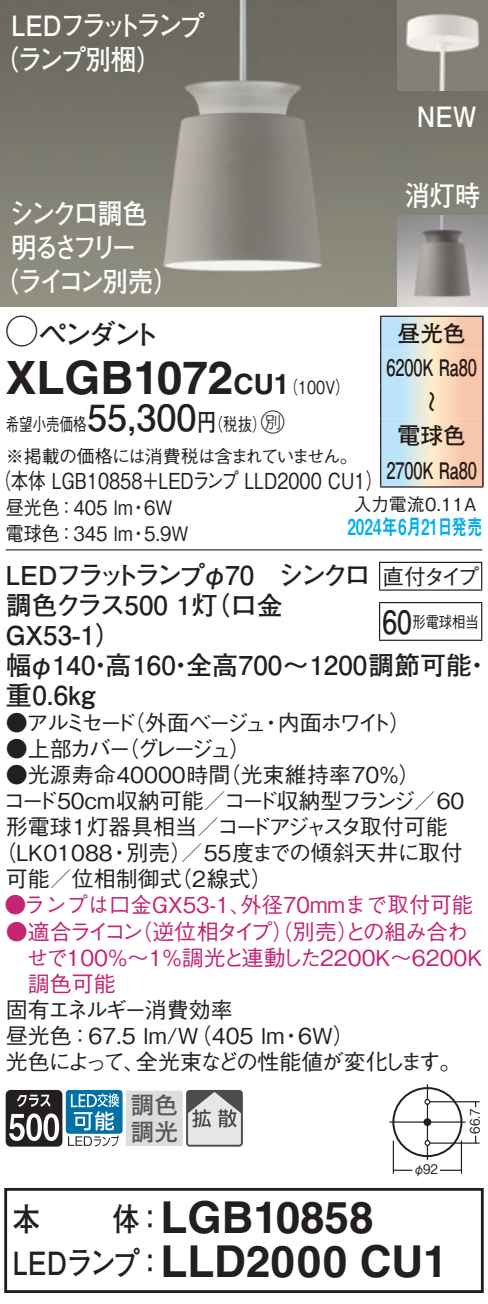
<style>
.page{position:relative;width:488px;height:1304px;background:#fff}
.page>*{position:absolute;margin:0;border:0;box-sizing:border-box;transform-origin:0 0}
.t1{font:700 46px "Helvetica LT Std";color:#231f20}
.t2{font:700 44px "Helvetica LT Std";color:#231f20}
.t3{font:700 32px "Futo Go B101 Pro";letter-spacing:-.04em;color:#231f20;scale:.85 1}
.t4{font:700 28px/34px "Futo Go B101 Pro";letter-spacing:-.135em;color:#fff;scale:.9 1}
.t5{font:700 28px "Futo Go B101 Pro";letter-spacing:-.125em;color:#231f20}
.t6{font:700 26px/30px "Futo Go B101 Pro";color:#231f20}
.t7{font:700 24px/26px "Futo Go B101 Pro";color:#57585a}
.t8{font:700 22.8px/34px "Futo Go B101 Pro";letter-spacing:-.01em;color:#231916;text-align:center}
.t9{font:500 22px/26px "Gothic BBB Pro";color:#231f20}
.t10{font:500 22px/26px "Gothic BBB Pro";color:#c42573}
.t11{font:500 22px "Gothic BBB Pro";color:#231f20;scale:.8 1}
.t12{font:500 22px "Gothic BBB Pro";letter-spacing:-.02em;color:#231f20}
.t13{font:500 22px "Gothic BBB Pro";letter-spacing:-.15em;color:#231f20}
.t14{font:500 22px "Gothic BBB Pro";letter-spacing:-.12em;color:#231f20}
.t15{font:22px "Midashi Go Pro MB31";color:#00aeef;scale:.7 1}
.t16{font:500 20px/26px "Gothic BBB Pro";color:#231f20;scale:.9 1}
.t17{font:500 18px/31.6px "Gothic BBB Pro";letter-spacing:-.025em;color:#231f20;scale:.75 1}
.t18{font:500 18px "Gothic BBB Pro";color:#231f20}
.t19{font:500 16px "Gothic BBB Pro";color:#231f20;scale:.83 1}
.t20{font:500 13.2px "Gothic BBB Pro";color:#231f20;scale:.9 1}
.s1{font-family:"Ford Classification 1";font-weight:400;font-size:32px}
.s2{font-size:28px}
.s3{font-family:"Gothic BBB Pro";font-weight:500;font-size:18px}
.s4{font-family:"Futo Go B101 Pro";font-weight:700;font-size:36px}
.s5{font-family:"Futo Go B101 Pro";font-weight:700;font-size:24px}
.s6{font-family:"Ford Classification 1";font-weight:400;font-size:24px}
.s7{font-family:"Futo Go B101 Pro";font-weight:700;font-size:32px}
.s8{font-family:"Futo Go B101 Pro";font-size:32px}
</style>
<div class="page">
<img style="left:0;top:0;width:488px;height:306px">
<img style="left:397px;top:215px;width:91px;height:91px">
<img style="left:397px;top:0;width:91px;height:91px">
<hr style="left:6px;top:549px;width:476px;height:1px;background:#231f20">
<svg style="left:379px;top:563px;width:1px;height:26px"></svg>
<hr style="left:379px;top:562px;width:103px;height:1px;background:#231f20">
<svg style="left:481px;top:563px;width:1px;height:26px"></svg>
<hr style="left:379px;top:589px;width:103px;height:2px;background:#231f20">
<hr style="left:379px;top:603px;width:1px;height:37px;background:#231f20">
<hr style="left:379px;top:602px;width:103px;height:1px;background:#231f20">
<hr style="left:481px;top:603px;width:1px;height:37px;background:#231f20">
<hr style="left:379px;top:639px;width:103px;height:2px;background:#231f20">
<div style="left:392px;top:1087px;width:70px;height:70px;border:2px solid #231f20;border-radius:50%"></div>
<hr style="left:389px;top:1121px;width:76px;height:1px;background:#231f20">
<hr style="left:426px;top:1104px;width:2px;height:36px;background:#231f20">
<svg style="left:424px;top:1084px;width:6px;height:20px"></svg>
<svg style="left:424px;top:1140px;width:6px;height:20px"></svg>
<div style="left:423px;top:1118px;width:8px;height:8px;background:#231f20;border-radius:50%"></div>
<hr style="left:429px;top:1101px;width:50px;height:1px;background:#231f20">
<hr style="left:429px;top:1142px;width:50px;height:1px;background:#231f20">
<hr style="left:460px;top:1140px;width:2px;height:33px;background:#231f20">
<hr style="left:392px;top:1140px;width:2px;height:33px;background:#231f20">
<svg style="left:394px;top:1169px;width:18px;height:2px"></svg>
<hr style="left:440px;top:1169px;width:21px;height:2px;background:#231f20">
<svg style="left:6px;top:1090px;width:56px;height:56px"></svg>
<div style="left:66px;top:1090px;width:56px;height:43px;background:#0071a5;border-radius:3px"></div>
<svg style="left:68px;top:1093px;width:51px;height:53px"></svg>
<div style="left:127px;top:1091px;width:55px;height:54px;background:#dcdddf"></div>
<div style="left:126px;top:1090px;width:57px;height:56px;border:1px solid #dcdddf"></div>
<svg style="left:189px;top:1093px;width:51px;height:50px;background:#b4b5b7"></svg>
<div style="left:186px;top:1090px;width:57px;height:56px;border:2px solid #4b4c4d;border-radius:3px"></div>
<div style="left:4px;top:1188px;width:479px;height:105px;border:3px solid #231f20"></div>
<svg style="left:381px;top:317px;width:101px;height:169px;background:#e4dcd0"></svg>
<hr style="left:380px;top:315px;width:103px;height:2px;background:#231916">
<hr style="left:380px;top:317px;width:1px;height:33px;background:#231916">
<hr style="left:482px;top:317px;width:1px;height:33px;background:#231916">
<hr style="left:380px;top:350px;width:1px;height:34px;background:#231916">
<hr style="left:482px;top:350px;width:1px;height:34px;background:#231916">
<hr style="left:380px;top:384px;width:1px;height:35px;background:#231916">
<hr style="left:482px;top:384px;width:1px;height:35px;background:#231916">
<hr style="left:380px;top:419px;width:1px;height:34px;background:#231916">
<hr style="left:482px;top:419px;width:1px;height:34px;background:#231916">
<hr style="left:380px;top:453px;width:1px;height:33px;background:#231916">
<hr style="left:482px;top:453px;width:1px;height:33px;background:#231916">
<hr style="left:380px;top:486px;width:103px;height:2px;background:#231916">
<p class="t4" style="left:-7px;top:5px;width:237px;text-indent:18px">LEDフラットランプ（ランプ別梱）</p>
<p class="t4" style="left:10px;top:192px;width:155px">シンクロ調色</p>
<p class="t4" style="left:11px;top:226px;width:141px">明るさフリー</p>
<p class="t4" style="left:-7px;top:260px;width:208px">（ライコン別売）</p>
<p class="t4" style="left:416px;top:95px;width:68px">NEW</p>
<p class="t4" style="left:404px;top:175px;width:85px">消灯時</p>
<p class="t5" style="left:6px;top:312px;width:156px"><span class="s1">A</span>ペンダント</p>
<h1 class="t1" style="left:6px;top:349px;width:345px">XLGB1072<span class="s2">CU1</span><span class="s3">（100V）</span></h1>
<p class="t17" style="left:6px;top:406px;width:471px">希望小売価格<span class="s4">55,300</span><span class="s5">円</span>（税抜）<span class="s6">C<br></span>※掲載の価格には消費税は含まれていません。</p>
<p class="t11" style="left:-7px;top:463px;width:489px">（本体 LGB10858＋LEDランプ LLD2000 CU1）</p>
<p class="t16" style="left:6px;top:492px;width:204px">昼光色：405 lm・6W電球色：345 lm・5.9W</p>
<p class="t18" style="left:353px;top:490px;width:124px">入力電流0.11A</p>
<p class="t8" style="left:386px;top:313px;width:92px">昼光色<br>6200K Ra80</p>
<p class="t8" style="left:412px;top:413px;width:24px;rotate:-90deg">〜</p>
<p class="t8" style="left:386px;top:416px;width:92px">電球色<br>2700K Ra80</p>
<p class="t15" style="left:347px;top:509px;width:194px">2024年6月21日発売</p>
<p class="t6" style="left:6px;top:556px;width:486px">LEDフラットランプφ70　シンクロ<br>調色クラス500 1灯（口金<br>GX53-1）<br>幅φ140・高160・全高700～1200調節可能・重0.6kg</p>
<p class="t13" style="left:6px;top:705px;width:407px">● アルミセード（外面ベージュ・内面ホワイト）</p>
<p class="t14" style="left:6px;top:731px;width:247px">● 上部カバー（グレージュ）</p>
<p class="t9" style="left:6px;top:759px;width:416px">● 光源寿命40000時間（光束維持率70％）</p>
<p class="t12" style="left:3px;top:783px;width:462px">コード50cm収納可能／コード収納型フランジ／60</p>
<p class="t9" style="left:6px;top:811px;width:443px">形電球1灯器具相当／コードアジャスタ取付可能</p>
<p class="t9" style="left:-6px;top:837px;width:470px">（LK01088・別売）／55度までの傾斜天井に取付</p>
<p class="t9" style="left:6px;top:863px;width:268px">可能／位相制御式（2線式）</p>
<p class="t10" style="left:362px;top:916px;width:107px">の組み合わ</p>
<p class="t9" style="left:382px;top:560px;width:98px">直付タイプ</p>
<p class="t19" style="left:382px;top:608px;width:118px"><span class="s7">60</span>形電球相当</p>
<p class="t10" style="left:4px;top:889px;width:470px">●ランプは口金GX53-1、外径70mmまで取付可能</p>
<p class="t10" style="left:121px;top:916px;width:118px">（ン逆位相タ</p>
<p class="t10" style="left:250px;top:916px;width:117px">プ（）別売と）</p>
<p class="t10" style="left:27px;top:916px;width:457px;text-indent:-21px">●適合ラ<br>せで100％～1％調光と連動した2200K～6200K調色可能</p>
<p class="t9" style="left:6px;top:994px;width:457px">固有エネルギー消費効率<br>昼光色：67.5 lm/W（405 lm・6W）<br>光色によって、全光束などの性能値が変化します。</p>
<p class="t10" style="left:87px;top:916px;width:23px">イ</p>
<p class="t10" style="left:233px;top:916px;width:23px">イ</p>
<p class="t10" style="left:104px;top:916px;width:23px">コ</p>
<p class="t7" style="left:130px;top:1089px;width:49px">調色調光</p>
<p class="t20" style="left:413px;top:1158px;width:29px">φ92</p>
<h3 class="t3" style="left:13px;top:1193px;width:34px">本</h3>
<h2 class="t2" style="left:113px;top:1190px;width:262px"><span class="s8">体：</span> LGB10858</h2>
<h3 class="t3" style="left:13px;top:1237px;width:179px">LEDランプ：</h3>
<h2 class="t2" style="left:160px;top:1234px;width:289px">LLD2 C000 U 1</h2>
<p class="t20" style="left:464px;top:1133px;width:30px;rotate:-90deg">66.7</p>
</div>
